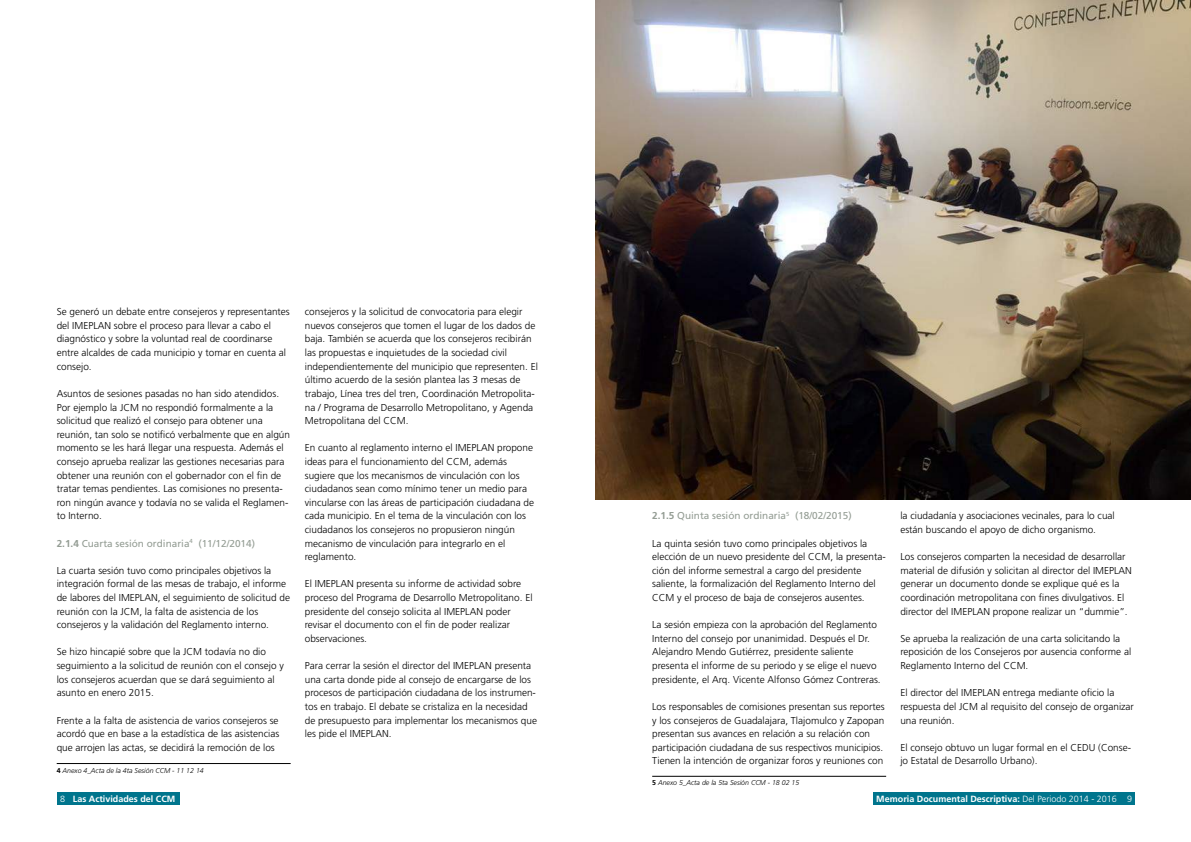
<style>
.page{position:relative;width:1191px;height:842px;background:#fff}
.page>*{position:absolute;margin:0;border:0;box-sizing:border-box;transform-origin:0 0}
.t1{font:300 10px/13.6px "Frutiger LT Std";color:#000}
.t2{font:10px "Frutiger LT Std";color:#949d94}
.t3{font:700 9px "Frutiger LT Std";color:#fff}
.t4{font:italic 300 7px "Frutiger LT Std";color:#000}
.s1{font-weight:700}
.s2{font-weight:700;font-style:normal}
.s3{font-weight:300}
</style>
<div class="page">
<hr style="left:57px;top:763px;width:234px;height:1px;background:#000">
<hr style="left:652px;top:776px;width:234px;height:1px;background:#000">
<img style="left:595px;top:0;width:596px;height:499px">
<div style="left:57px;top:793px;width:122px;height:12px;background:#00758d"></div>
<div style="left:873px;top:793px;width:261px;height:12px;background:#00758d"></div>
<p class="t1" style="left:57px;top:305px;width:235px">Se generó un debate entre consejeros y representantes del IMEPLAN sobre el proceso para llevar a cabo el diagnóstico y sobre la voluntad real de coordinarse entre alcaldes de cada municipio y tomar en cuenta al consejo.</p>
<p class="t1" style="left:57px;top:387px;width:235px">Asuntos de sesiones pasadas no han sido atendidos.<br>Por ejemplo la JCM no respondió formalmente a la solicitud que realizó el consejo para obtener una reunión, tan solo se notificó verbalmente que en algún momento se les hará llegar una respuesta. Además el consejo aprueba realizar las gestiones necesarias para obtener una reunión con el gobernador con el fin de tratar temas pendientes. Las comisiones no presenta&shy;ron ningún avance y todavía no se valida el Reglamen&shy;to Interno.</p>
<p class="t2" style="left:57px;top:537px;width:200px"><span class="s1">2.1.4</span> Cuarta sesión ordinaria<sup>4</sup> (11/12/2014)</p>
<p class="t1" style="left:57px;top:564px;width:235px">La cuarta sesión tuvo como principales objetivos la integración formal de las mesas de trabajo, el informe de labores del IMEPLAN, el seguimiento de solicitud de reunión con la JCM, la falta de asistencia de los consejeros y la validación del Reglamento interno.</p>
<p class="t1" style="left:57px;top:645px;width:229px">Se hizo hincapié sobre que la JCM todavía no dio seguimiento a la solicitud de reunión con el consejo y los consejeros acuerdan que se dará seguimiento al asunto en enero 2015.</p>
<p class="t1" style="left:57px;top:713px;width:224px;text-align:justify">Frente a la falta de asistencia de varios consejeros se acordó que en base a la estadística de las asistencias que arrojen las actas, se decidirá la remoción de los</p>
<p class="t4" style="left:57px;top:766px;width:149px"><span class="s2">4</span> Anexo 4_Acta de la 4ta Sesión CCM - 11 12 14</p>
<p class="t1" style="left:305px;top:305px;width:235px">consejeros y la solicitud de convocatoria para elegir nuevos consejeros que tomen el lugar de los dados de baja. También se acuerda que los consejeros recibirán las propuestas e inquietudes de la sociedad civil independientemente del municipio que representen. El último acuerdo de la sesión plantea las 3 mesas de trabajo, Línea tres del tren, Coordinación Metropolita&shy;na / Programa de Desarrollo Metropolitano, y Agenda Metropolitana del CCM.</p>
<p class="t1" style="left:305px;top:441px;width:231px">En cuanto al reglamento interno el IMEPLAN propone ideas para el funcionamiento del CCM, además sugiere que los mecanismos de vinculación con los ciudadanos sean como mínimo tener un medio para vincularse con las áreas de participación ciudadana de cada municipio. En el tema de la vinculación con los ciudadanos los consejeros no propusieron ningún mecanismo de vinculación para integrarlo en el reglamento.</p>
<p class="t1" style="left:305px;top:577px;width:229px">El IMEPLAN presenta su informe de actividad sobre proceso del Programa de Desarrollo Metropolitano. El presidente del consejo solicita al IMEPLAN poder revisar el documento con el fin de poder realizar observaciones.</p>
<p class="t1" style="left:305px;top:659px;width:234px">Para cerrar la sesión el director del IMEPLAN presenta una carta donde pide al consejo de encargarse de los procesos de participación ciudadana de los instrumen&shy;tos en trabajo. El debate se cristaliza en la necesidad de presupuesto para implementar los mecanismos que les pide el IMEPLAN.</p>
<p class="t2" style="left:652px;top:510px;width:201px"><span class="s1">2.1.5</span> Quinta sesión ordinaria<sup>5</sup> (18/02/2015)</p>
<p class="t1" style="left:652px;top:536px;width:235px">La quinta sesión tuvo como principales objetivos la elección de un nuevo presidente del CCM, la presenta&shy;ción del informe semestral a cargo del presidente saliente, la formalización del Reglamento Interno del CCM y el proceso de baja de consejeros ausentes.</p>
<p class="t1" style="left:652px;top:618px;width:230px">La sesión empieza con la aprobación del Reglamento Interno del consejo por unanimidad. Después el Dr.<br>Alejandro Mendo Gutiérrez, presidente saliente presenta el informe de su periodo y se elige el nuevo presidente, el Arq. Vicente Alfonso Gómez Contreras.</p>
<p class="t1" style="left:652px;top:700px;width:234px">Los responsables de comisiones presentan sus reportes y los consejeros de Guadalajara, Tlajomulco y Zapopan presentan sus avances en relación a su relación con participación ciudadana de sus respectivos municipios.<br>Tienen la intención de organizar foros y reuniones con</p>
<p class="t4" style="left:652px;top:779px;width:149px"><span class="s2">5</span> Anexo 5_Acta de la 5ta Sesión CCM - 18 02 15</p>
<p class="t1" style="left:900px;top:509px;width:216px">la ciudadanía y asociaciones vecinales, para lo cual están buscando el apoyo de dicho organismo.</p>
<p class="t1" style="left:900px;top:550px;width:233px">Los consejeros comparten la necesidad de desarrollar material de difusión y solicitan al director del IMEPLAN generar un documento donde se explique qué es la coordinación metropolitana con fines divulgativos. El director del IMEPLAN propone realizar un “dummie”.</p>
<p class="t1" style="left:900px;top:632px;width:232px">Se aprueba la realización de una carta solicitando la reposición de los Consejeros por ausencia conforme al<br>Reglamento Interno del CCM.</p>
<p class="t1" style="left:900px;top:686px;width:235px">El director del IMEPLAN entrega mediante oficio la respuesta del JCM al requisito del consejo de organizar una reunión.</p>
<p class="t1" style="left:900px;top:741px;width:232px">El consejo obtuvo un lugar formal en el CEDU (Conse&shy;jo Estatal de Desarrollo Urbano).</p>
<p class="t3" style="left:60px;top:793px;width:117px"><span class="s3">8</span> Las Actividades del CCM</p>
<p class="t3" style="left:876px;top:793px;width:257px">Memoria Documental Descriptiva: <span class="s3">Del Periodo 2014 - 2016 9</span></p>
</div>
